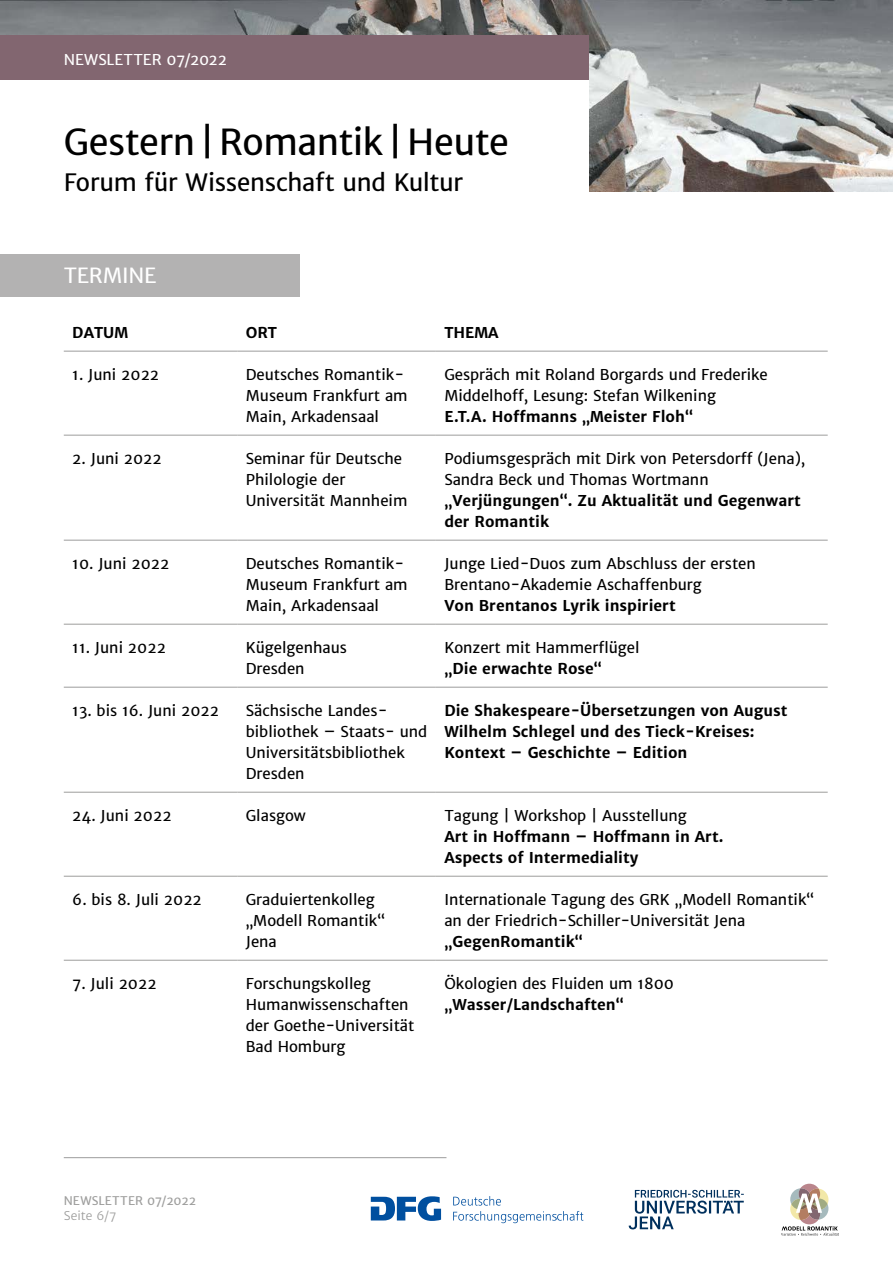
<style>
.page{position:relative;width:893px;height:1263px;background:#fff}
.page>*{position:absolute;margin:0;border:0;box-sizing:border-box;transform-origin:0 0}
.t1{font:36px "Merriweather Sans";letter-spacing:-.015em;color:#000}
.t2{font:24px "Merriweather Sans";letter-spacing:-.015em;color:#000}
.t3{font:21px "Merriweather Sans";letter-spacing:-.015em;color:#fff}
.t4{font:15px/21px "Merriweather Sans";color:#000}
.t5{font:700 15px/21px "Merriweather Sans";color:#000}
.t6{font:15px "Merriweather Sans";letter-spacing:-.005em;color:#fff}
.t7{font:12px "Merriweather Sans";letter-spacing:.005em;color:#9d9d9c}
.t8{font:12px "Merriweather Sans";letter-spacing:.005em;color:#9d9d9c}
</style>
<div class="page">
<img style="left:0;top:0;width:893px;height:191px">
<div style="left:0;top:35px;width:589px;height:111px;background:#826670"></div>
<div style="left:0;top:81px;width:589px;height:118px;background:#fff"></div>
<svg style="left:629px;top:1190px;width:115px;height:39px"></svg>
<svg style="left:371px;top:1196px;width:70px;height:25px"></svg>
<svg style="left:453px;top:1196px;width:48px;height:9px"></svg>
<svg style="left:453px;top:1211px;width:130px;height:12px"></svg>
<svg style="left:781px;top:1184px;width:58px;height:51px"></svg>
<hr style="left:64px;top:1157px;width:382px;height:1px;background:#9d9d9c">
<div style="left:0;top:254px;width:300px;height:42px;background:#b3b2b2"></div>
<hr style="left:64px;top:351px;width:173px;height:1px;background:#9d9d9c">
<hr style="left:237px;top:351px;width:199px;height:1px;background:#9d9d9c">
<hr style="left:436px;top:351px;width:392px;height:1px;background:#9d9d9c">
<hr style="left:64px;top:435px;width:173px;height:1px;background:#9d9d9c">
<hr style="left:237px;top:435px;width:199px;height:1px;background:#9d9d9c">
<hr style="left:436px;top:435px;width:392px;height:1px;background:#9d9d9c">
<hr style="left:64px;top:540px;width:173px;height:1px;background:#9d9d9c">
<hr style="left:237px;top:540px;width:199px;height:1px;background:#9d9d9c">
<hr style="left:436px;top:540px;width:392px;height:1px;background:#9d9d9c">
<hr style="left:64px;top:624px;width:173px;height:1px;background:#9d9d9c">
<hr style="left:237px;top:624px;width:199px;height:1px;background:#9d9d9c">
<hr style="left:436px;top:624px;width:392px;height:1px;background:#9d9d9c">
<hr style="left:64px;top:687px;width:173px;height:1px;background:#9d9d9c">
<hr style="left:237px;top:687px;width:199px;height:1px;background:#9d9d9c">
<hr style="left:436px;top:687px;width:392px;height:1px;background:#9d9d9c">
<hr style="left:64px;top:792px;width:173px;height:1px;background:#9d9d9c">
<hr style="left:237px;top:792px;width:199px;height:1px;background:#9d9d9c">
<hr style="left:436px;top:792px;width:392px;height:1px;background:#9d9d9c">
<hr style="left:64px;top:876px;width:173px;height:1px;background:#9d9d9c">
<hr style="left:237px;top:876px;width:199px;height:1px;background:#9d9d9c">
<hr style="left:436px;top:876px;width:392px;height:1px;background:#9d9d9c">
<hr style="left:64px;top:960px;width:173px;height:1px;background:#9d9d9c">
<hr style="left:237px;top:960px;width:199px;height:1px;background:#9d9d9c">
<hr style="left:436px;top:960px;width:392px;height:1px;background:#9d9d9c">
<p class="t6" style="left:64px;top:50px;width:165px">NEWSLETTER 07/2022</p>
<h1 class="t1" style="left:64px;top:119px;width:447px">Gestern|Romantik|Heute</h1>
<h2 class="t2" style="left:64px;top:167px;width:401px">Forum für Wissenschaft und Kultur</h2>
<h3 class="t3" style="left:64px;top:262px;width:94px">TERMINE</h3>
<p class="t5" style="left:72px;top:322px;width:57px">DATUM</p>
<p class="t5" style="left:246px;top:322px;width:33px">ORT</p>
<p class="t5" style="left:444px;top:322px;width:56px">THEMA</p>
<p class="t4" style="left:72px;top:364px;width:88px">1. Juni 2022</p>
<p class="t4" style="left:246px;top:364px;width:163px">Deutsches Romantik-<br>Museum Frankfurt am<br>Main, Arkadensaal</p>
<p class="t4" style="left:444px;top:364px;width:325px">Gespräch mit Roland Borgards und Frederike<br>Middelhoff, Lesung: Stefan Wilkening</p>
<p class="t5" style="left:444px;top:406px;width:250px">E.T.A. Hoffmanns „Meister Floh“</p>
<p class="t4" style="left:72px;top:448px;width:91px">2. Juni 2022</p>
<p class="t4" style="left:246px;top:448px;width:163px">Seminar für Deutsche<br>Philologie der<br>Universität Mannheim</p>
<p class="t4" style="left:444px;top:448px;width:362px">Podiumsgespräch mit Dirk von Petersdorff (Jena),<br>Sandra Beck und Thomas Wortmann</p>
<p class="t5" style="left:444px;top:490px;width:358px">„Verjüngungen“. Zu Aktualität und Gegenwart der Romantik</p>
<p class="t4" style="left:72px;top:553px;width:99px">10. Juni 2022</p>
<p class="t4" style="left:246px;top:553px;width:163px">Deutsches Romantik-<br>Museum Frankfurt am<br>Main, Arkadensaal</p>
<p class="t4" style="left:444px;top:553px;width:313px">Junge Lied-Duos zum Abschluss der ersten<br>Brentano-Akademie Aschaffenburg</p>
<p class="t5" style="left:444px;top:595px;width:233px">Von Brentanos Lyrik inspiriert</p>
<p class="t4" style="left:72px;top:637px;width:95px">11. Juni 2022</p>
<p class="t4" style="left:246px;top:637px;width:103px">Kügelgenhaus<br>Dresden</p>
<p class="t4" style="left:444px;top:637px;width:197px">Konzert mit Hammerflügel</p>
<p class="t5" style="left:444px;top:658px;width:159px">„Die erwachte Rose“</p>
<p class="t4" style="left:72px;top:700px;width:148px">13. bis 16. Juni 2022</p>
<p class="t4" style="left:246px;top:700px;width:183px">Sächsische Landes&shy;bibliothek – Staats- und<br>Universitätsbibliothek<br>Dresden</p>
<p class="t5" style="left:444px;top:700px;width:345px">Die Shakespeare-Übersetzungen von August<br>Wilhelm Schlegel und des Tieck-Kreises:<br>Kontext – Geschichte – Edition</p>
<p class="t4" style="left:72px;top:805px;width:101px">24. Juni 2022</p>
<p class="t4" style="left:246px;top:805px;width:62px">Glasgow</p>
<p class="t4" style="left:444px;top:805px;width:244px">Tagung | Workshop | Ausstellung</p>
<p class="t5" style="left:444px;top:826px;width:280px">Art in Hoffmann – Hoffmann in Art.<br>Aspects of Intermediality</p>
<p class="t4" style="left:72px;top:889px;width:131px">6. bis 8. Juli 2022</p>
<p class="t4" style="left:246px;top:889px;width:141px">Graduiertenkolleg „Modell Romantik“<br>Jena</p>
<p class="t4" style="left:444px;top:889px;width:371px">Internationale Tagung des GRK „Modell Romantik“ an der Friedrich-Schiller-Universität Jena</p>
<p class="t5" style="left:444px;top:931px;width:140px">„GegenRomantik“</p>
<p class="t4" style="left:72px;top:973px;width:86px">7. Juli 2022</p>
<p class="t4" style="left:246px;top:973px;width:170px">Forschungskolleg<br>Humanwissenschaften der Goethe-Universität<br>Bad Homburg</p>
<p class="t4" style="left:444px;top:973px;width:231px">Ökologien des Fluiden um 1800</p>
<p class="t5" style="left:444px;top:994px;width:181px">„Wasser/Landschaften“</p>
<p class="t7" style="left:64px;top:1193px;width:134px">NEWSLETTER 07/2022</p>
<p class="t8" style="left:64px;top:1209px;width:54px">Seite 6/7</p>
</div>
